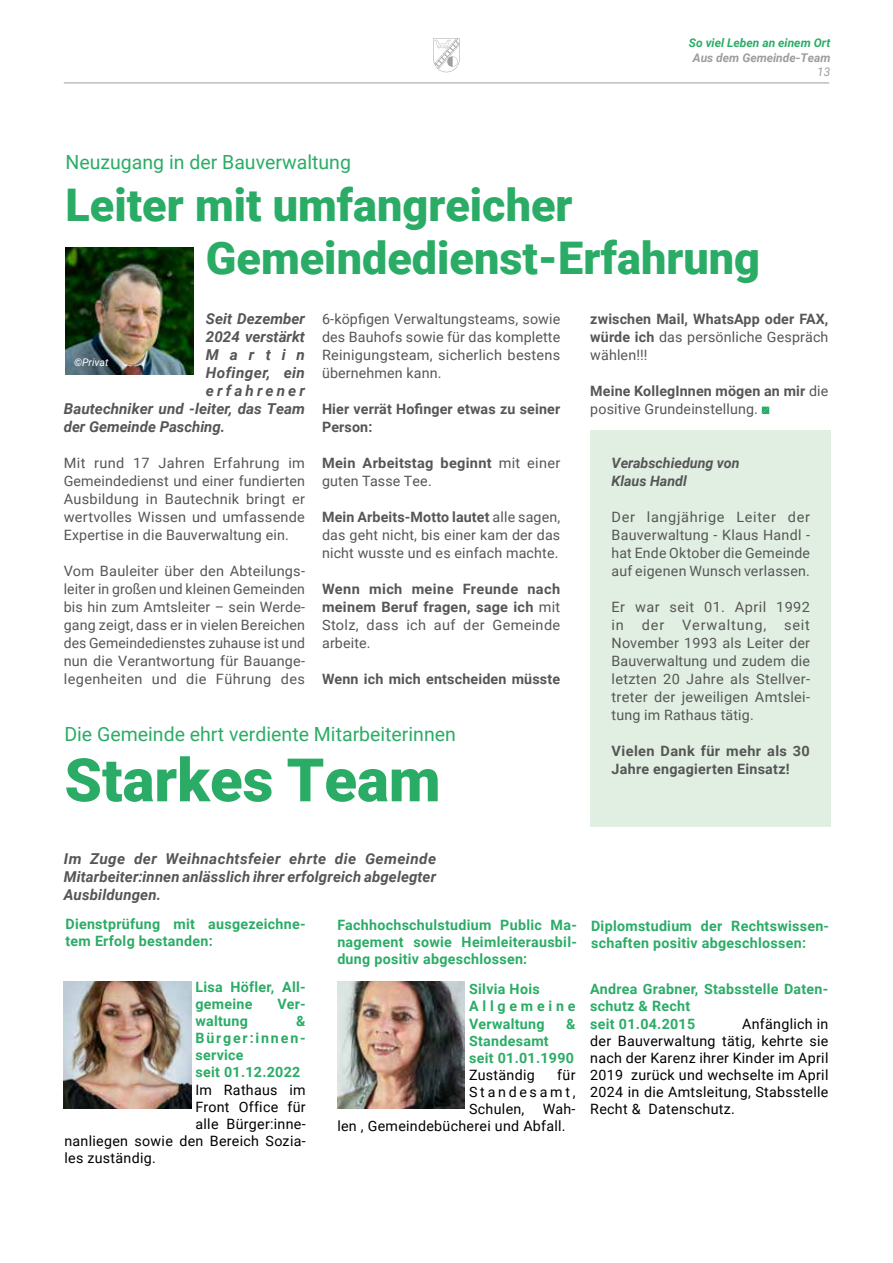
<style>
.page{position:relative;width:893px;height:1263px;background:#fff}
.page>*{position:absolute;margin:0;border:0;box-sizing:border-box;transform-origin:0 0}
.t1{font:900 60px "Roboto";color:#2bac66}
.t2{font:900 45px/52.5px "Roboto";color:#2bac66}
.t3{font:19.5px "Roboto";color:#2bac66}
.t4{font:italic 700 15px/18px "Roboto";letter-spacing:.005em;color:#565656;text-align:justify}
.t5{font:italic 700 15px "Roboto";letter-spacing:.03em;color:#565656}
.t6{font:italic 700 15px "Roboto";letter-spacing:.205em;color:#565656}
.t7{font:14.25px/18px "Roboto";letter-spacing:.015em;color:#565656;text-align:justify}
.t8{font:700 14.25px/17.1px "Roboto";letter-spacing:.02em;color:#2bac66}
.t9{font:14.25px/17.1px "Roboto";letter-spacing:.02em;color:#000;text-align:justify}
.t10{font:700 14.25px/18px "Roboto";letter-spacing:.01em;color:#565656}
.t11{font:italic 700 14.25px/18px "Roboto";color:#565656}
.t12{font:14.25px "Roboto";letter-spacing:.055em;color:#565656}
.t13{font:italic 700 12px "Roboto";color:#2bac66}
.t14{font:italic 700 12px "Roboto";color:#9c9d9d}
.t15{font:italic 12px "Roboto";color:#9c9d9d}
.t16{font:italic 10.5px "Roboto";color:#fff}
.s1{font-weight:700}
.s2{font-weight:400}
</style>
<div class="page">
<img style="left:66px;top:247px;width:127px;height:128px">
<svg style="left:762px;top:407px;width:7px;height:7px"></svg>
<div style="left:590px;top:430px;width:241px;height:397px;background:#e1efe2"></div>
<img style="left:64px;top:981px;width:127px;height:128px">
<img style="left:337px;top:981px;width:128px;height:128px">
<hr style="left:64px;top:83px;width:765px;height:1px;background:#9c9d9d">
<svg style="left:433px;top:38px;width:27px;height:34px"></svg>
<p class="t13" style="left:689px;top:35px;width:143px">So viel Leben an einem Ort</p>
<p class="t14" style="left:693px;top:49px;width:139px">Aus dem Gemeinde-Team</p>
<p class="t15" style="left:817px;top:63px;width:15px">13</p>
<h3 class="t3" style="left:66px;top:148px;width:287px">Neuzugang in der Bauverwaltung</h3>
<h2 class="t2" style="left:206px;top:178px;width:556px;text-indent:-140px">Leiter mit umfangreicher<br>Gemeindedienst-Erfahrung</h2>
<p class="t4" style="left:206px;top:309px;width:101px">Seit Dezember</p>
<p class="t4" style="left:206px;top:327px;width:101px">2024 verstärkt</p>
<p class="t4" style="left:206px;top:345px;width:101px">Martin</p>
<p class="t5" style="left:206px;top:362px;width:101px">Hofinger, ein</p>
<p class="t6" style="left:206px;top:380px;width:101px">erfahrener</p>
<p class="t4" style="left:64px;top:399px;width:243px">Bautechniker und -leiter, das Team</p>
<p class="t4" style="left:64px;top:417px;width:163px">der Gemeinde Pasching.</p>
<p class="t7" style="left:64px;top:453px;width:243px">Mit rund 17 Jahren Erfahrung im Gemeindedienst und einer fundierten Ausbildung in Bautechnik bringt er wertvolles Wissen und umfassende Expertise in die Bauverwaltung ein.</p>
<p class="t7" style="left:64px;top:561px;width:243px">Vom Bauleiter über den Abteilungs&shy;leiter in großen und kleinen Gemeinden bis hin zum Amtsleiter – sein Werde&shy;gang zeigt, dass er in vielen Bereichen des Gemeindedienstes zuhause ist und nun die Verantwortung für Bauange&shy;legenheiten und die Führung des</p>
<p class="t7" style="left:322px;top:309px;width:240px">6-köpfigen Verwaltungsteams, sowie des Bauhofs sowie für das komplette Reinigungsteam, sicherlich bestens übernehmen kann.</p>
<p class="t10" style="left:322px;top:399px;width:240px">Hier verrät Hofinger etwas zu seiner<br>Person:</p>
<p class="t7" style="left:322px;top:453px;width:240px"><span class="s1">Mein Arbeitstag beginnt</span> mit einer guten Tasse Tee.</p>
<p class="t7" style="left:322px;top:507px;width:240px"><span class="s1">Mein Arbeits-Motto lautet</span> alle sagen, das geht nicht, bis einer kam der das nicht wusste und es einfach machte.</p>
<p class="t10" style="left:322px;top:579px;width:240px;text-align:justify">Wenn mich meine Freunde nach meinem Beruf fragen, sage ich <span class="s2">mit Stolz, dass ich auf der Gemeinde arbeite.</span></p>
<p class="t10" style="left:322px;top:669px;width:240px">Wenn ich mich entscheiden müsste</p>
<p class="t10" style="left:590px;top:309px;width:240px;text-align:justify">zwischen Mail, WhatsApp oder FAX, würde ich <span class="s2">das persönliche Gespräch wählen!!!</span></p>
<p class="t7" style="left:590px;top:381px;width:240px"><span class="s1">Meine KollegInnen mögen an mir</span> die positive Grundeinstellung.</p>
<p class="t16" style="left:74px;top:355px;width:36px">©Privat</p>
<p class="t11" style="left:612px;top:453px;width:130px">Verabschiedung von<br>Klaus Handl</p>
<p class="t7" style="left:612px;top:507px;width:200px">Der langjährige Leiter der Bauverwaltung - Klaus Handl - hat Ende Oktober die Gemeinde auf eigenen Wunsch verlassen.</p>
<p class="t7" style="left:612px;top:597px;width:200px">Er war seit 01. April 1992 in</p>
<p class="t7" style="left:642px;top:615px;width:24px">der</p>
<p class="t12" style="left:682px;top:615px;width:85px">Verwaltung,</p>
<p class="t7" style="left:612px;top:615px;width:200px;text-indent:173px">seit November 1993 als Leiter der Bauverwaltung und zudem die letzten 20 Jahre als Stellver&shy;treter der jeweiligen Amtslei&shy;tung im Rathaus tätig.</p>
<p class="t10" style="left:612px;top:741px;width:200px">Vielen Dank für mehr als 30<br>Jahre engagierten Einsatz!</p>
<h3 class="t3" style="left:64px;top:721px;width:393px">Die Gemeinde ehrt verdiente Mitarbeiterinnen</h3>
<h1 class="t1" style="left:64px;top:738px;width:378px">Starkes Team</h1>
<p class="t4" style="left:64px;top:849px;width:374px">Im Zuge der Weihnachtsfeier ehrte die Gemeinde Mitarbeiter:innen anlässlich ihrer erfolgreich abgelegter Ausbildungen.</p>
<p class="t8" style="left:65px;top:915px;width:242px">Dienstprüfung mit ausgezeichne&shy;tem Erfolg bestanden:</p>
<p class="t8" style="left:195px;top:978px;width:112px">Lisa Höfler, All&shy;gemeine</p>
<p class="t8" style="left:277px;top:995px;width:30px">Ver-</p>
<p class="t8" style="left:195px;top:1012px;width:54px">waltung</p>
<p class="t8" style="left:195px;top:1012px;width:112px;text-indent:101px">&amp;<br>Bürger:innen&shy;service<br>seit 01.12.2022</p>
<p class="t9" style="left:195px;top:1080px;width:112px">Im Rathaus im</p>
<p class="t9" style="left:195px;top:1097px;width:112px">Front Office für</p>
<p class="t9" style="left:195px;top:1115px;width:112px">alle Bürger:inne-</p>
<p class="t9" style="left:64px;top:1132px;width:243px">nanliegen sowie den Bereich Sozia-</p>
<p class="t9" style="left:64px;top:1149px;width:93px">les zuständig.</p>
<p class="t8" style="left:337px;top:916px;width:241px;text-align:justify">Fachhochschulstudium Public Ma&shy;nagement sowie Heimleiterausbil&shy;dung positiv abgeschlossen:</p>
<p class="t8" style="left:469px;top:980px;width:108px">Silvia Hois<br>Allgemeine<br>Verwaltung</p>
<p class="t8" style="left:566px;top:1014px;width:11px">&amp;</p>
<p class="t8" style="left:469px;top:1031px;width:106px">Standesamt seit 01.01.1990</p>
<p class="t9" style="left:469px;top:1066px;width:67px">Zuständig</p>
<p class="t9" style="left:469px;top:1066px;width:108px;text-indent:88px">für Standesamt, Schulen,</p>
<p class="t9" style="left:337px;top:1100px;width:240px;text-indent:205px">Wah&shy;len , Gemeindebücherei und Abfall.</p>
<p class="t8" style="left:591px;top:917px;width:240px">Diplomstudium der Rechtswissen&shy;schaften positiv abgeschlossen:</p>
<p class="t8" style="left:590px;top:980px;width:240px">Andrea Grabner, Stabsstelle Daten&shy;schutz &amp; Recht<br>seit 01.04.2015</p>
<p class="t9" style="left:590px;top:1014px;width:240px;text-indent:152px">Anfänglich in der Bauverwaltung tätig, kehrte sie nach der Karenz ihrer Kinder im April 2019 zurück und wechselte im April 2024 in die Amtsleitung, Stabsstelle Recht &amp; Datenschutz.</p>
</div>
